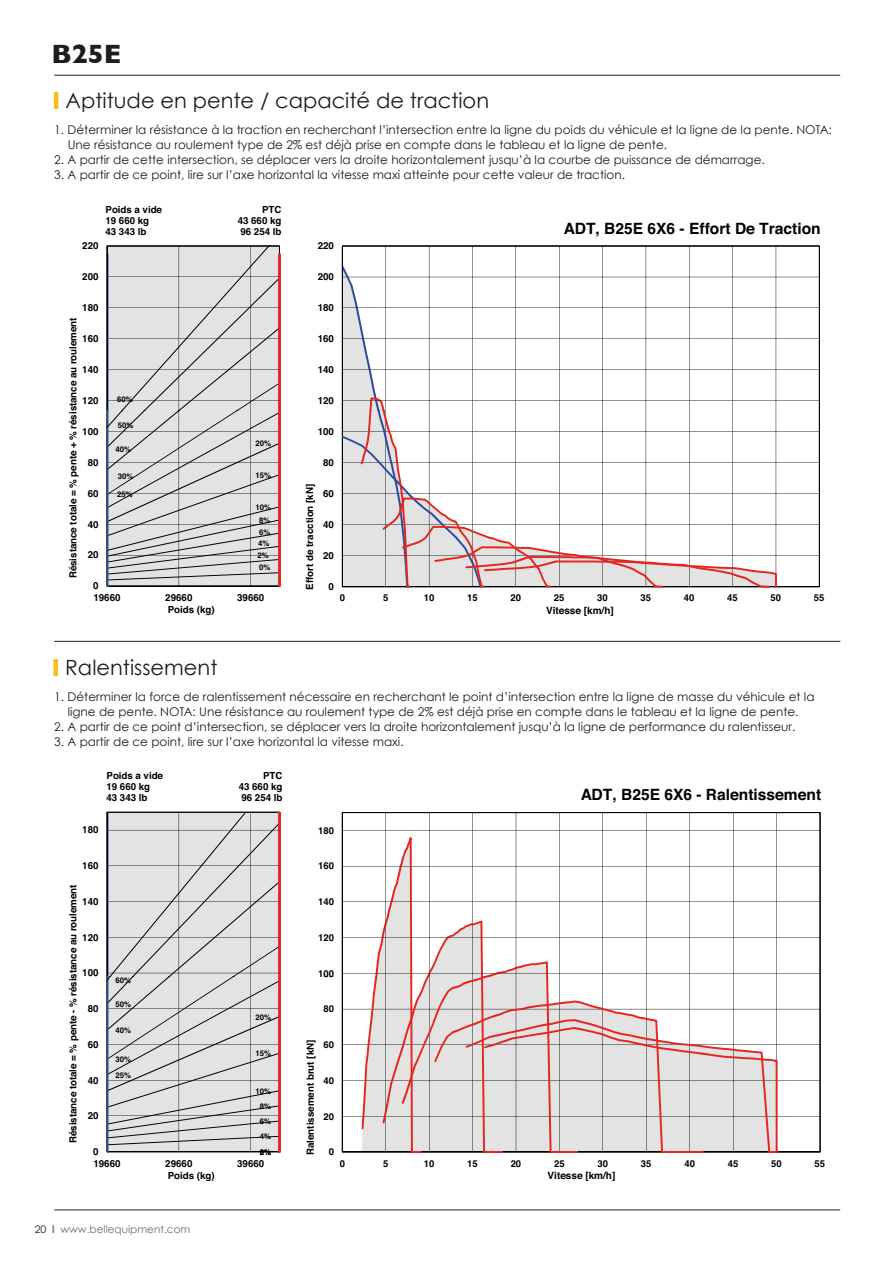
<style>
.page{position:relative;width:893px;height:1263px;background:#fff}
.page>*{position:absolute;margin:0;border:0;box-sizing:border-box;transform-origin:0 0}
.t1{font:700 27px "Gill Sans";color:#1d1d1b}
.t2{font:21px "Century Gothic";color:#1d1d1b}
.t3{font:700 15.6px "Helvetica";color:#000101}
.t4{font:12px/15px "Century Gothic";color:#1d1d1b;text-align:center}
.t5{font:10.5px "Century Gothic";color:#706f6f}
.t6{font:700 10.05px "Helvetica";color:#000101}
.t7{font:700 9.75px/11.1px "Helvetica";letter-spacing:-.005em;color:#000101}
.t8{font:700 9.6px "Helvetica";color:#000101}
.t9{font:700 7.8px "Helvetica";color:#000101}
.s1{color:#1d1d1b}
.s2{font-weight:700}
</style>
<div class="page">
<hr style="left:54px;top:75px;width:786px;height:1px;background:#1d1d1b">
<hr style="left:54px;top:1209px;width:786px;height:1px;background:#1d1d1b">
<hr style="left:54px;top:92px;width:4px;height:17px;background:#fbbd1b">
<div style="left:53px;top:659px;width:5px;height:17px;background:#fbbd1b"></div>
<hr style="left:54px;top:641px;width:786px;height:1px;background:#1d1d1b">
<svg style="left:342px;top:245px;width:478px;height:342px"></svg>
<hr style="left:342px;top:246px;width:1px;height:341px;background:#000101">
<hr style="left:342px;top:587px;width:477px;height:1px;background:#000101">
<svg style="left:342px;top:266px;width:435px;height:322px"></svg>
<svg style="left:107px;top:246px;width:173px;height:341px;background:#d2d0d0"></svg>
<hr style="left:820px;top:812px;width:1px;height:340px;background:#000101">
<svg style="left:343px;top:812px;width:477px;height:340px"></svg>
<hr style="left:342px;top:812px;width:1px;height:340px;background:#000101">
<hr style="left:342px;top:1152px;width:478px;height:1px;background:#000101">
<svg style="left:362px;top:837px;width:416px;height:316px"></svg>
<svg style="left:107px;top:812px;width:173px;height:340px;background:#d4d2d3"></svg>
<h1 class="t1" style="left:51px;top:33px;width:71px">B25E</h1>
<h2 class="t2" style="left:66px;top:88px;width:425px">Aptitude en pente / capacité de traction</h2>
<p class="t4" style="left:68px;top:122px;width:766px;text-align:left;text-indent:-14px">1. Déterminer la résistance à la traction en recherchant l’intersection entre la ligne du poids du véhicule et la ligne de la pente. NOTA:<br>Une résistance au roulement type de 2% est déjà prise en compte dans le tableau et la ligne de pente.</p>
<p class="t4" style="left:54px;top:152px;width:712px">2. A partir de cette intersection, se déplacer vers la droite horizontalement jusqu’à la courbe de puissance de démarrage.</p>
<p class="t4" style="left:54px;top:167px;width:572px">3. A partir de ce point, lire sur l’axe horizontal la vitesse maxi atteinte pour cette valeur de traction.</p>
<p class="t7" style="left:106px;top:204px;width:58px">Poids a vide<br>19 660 kg<br>43 343 lb</p>
<p class="t7" style="left:238px;top:204px;width:45px;text-align:justify;text-indent:24px">PTC 43 660 kg 96 254 lb</p>
<p class="t7" style="left:82px;top:240px;width:18px">220</p>
<p class="t7" style="left:82px;top:271px;width:18px">200</p>
<p class="t7" style="left:82px;top:302px;width:18px">180</p>
<p class="t7" style="left:68px;top:578px;width:262px;rotate:-90deg">Résistance totale = % pente + % résistance au roulement</p>
<p class="t7" style="left:82px;top:333px;width:18px">160</p>
<p class="t7" style="left:82px;top:364px;width:18px">140</p>
<p class="t7" style="left:82px;top:395px;width:18px">120</p>
<p class="t9" style="left:117px;top:393px;width:17px">60%</p>
<p class="t9" style="left:118px;top:419px;width:17px">50%</p>
<p class="t7" style="left:82px;top:426px;width:18px">100</p>
<p class="t9" style="left:115px;top:443px;width:17px">40%</p>
<p class="t7" style="left:88px;top:457px;width:12px">80</p>
<p class="t9" style="left:118px;top:470px;width:17px">30%</p>
<p class="t7" style="left:88px;top:488px;width:12px">60</p>
<p class="t9" style="left:117px;top:488px;width:17px">25%</p>
<p class="t7" style="left:88px;top:519px;width:12px">40</p>
<p class="t7" style="left:88px;top:549px;width:12px">20</p>
<p class="t7" style="left:93px;top:580px;width:7px">0</p>
<p class="t9" style="left:256px;top:437px;width:17px">20%</p>
<p class="t9" style="left:256px;top:469px;width:17px">15%</p>
<p class="t9" style="left:256px;top:501px;width:17px">10%</p>
<p class="t9" style="left:259px;top:513px;width:13px">8%</p>
<p class="t9" style="left:259px;top:526px;width:13px">6%</p>
<p class="t9" style="left:258px;top:537px;width:13px">4%</p>
<p class="t9" style="left:257px;top:549px;width:13px">2%</p>
<p class="t9" style="left:259px;top:561px;width:13px">0%</p>
<p class="t7" style="left:93px;top:592px;width:29px">19660</p>
<p class="t7" style="left:165px;top:592px;width:29px">29660</p>
<p class="t7" style="left:237px;top:592px;width:29px">39660</p>
<p class="t7" style="left:168px;top:604px;width:48px">Poids (kg)</p>
<p class="t7" style="left:318px;top:240px;width:18px">220</p>
<p class="t7" style="left:318px;top:271px;width:18px">200</p>
<p class="t7" style="left:318px;top:302px;width:18px">180</p>
<p class="t7" style="left:318px;top:333px;width:18px">160</p>
<p class="t7" style="left:318px;top:364px;width:18px">140</p>
<p class="t7" style="left:318px;top:395px;width:18px">120</p>
<p class="t7" style="left:318px;top:426px;width:18px">100</p>
<p class="t7" style="left:304px;top:590px;width:107px;rotate:-90deg">Effort de tracction [kN]</p>
<p class="t7" style="left:323px;top:457px;width:12px">80</p>
<p class="t7" style="left:323px;top:488px;width:12px">60</p>
<p class="t7" style="left:323px;top:519px;width:12px">40</p>
<p class="t7" style="left:323px;top:550px;width:12px">20</p>
<p class="t7" style="left:328px;top:581px;width:7px">0</p>
<h3 class="t3" style="left:564px;top:216px;width:258px">ADT, B25E 6X6 - Effort De Traction</h3>
<p class="t8" style="left:340px;top:590px;width:7px">0</p>
<p class="t8" style="left:383px;top:590px;width:7px">5</p>
<p class="t8" style="left:424px;top:590px;width:12px">10</p>
<p class="t8" style="left:467px;top:590px;width:12px">15</p>
<p class="t8" style="left:510px;top:590px;width:12px">20</p>
<p class="t8" style="left:554px;top:590px;width:12px">25</p>
<p class="t8" style="left:597px;top:590px;width:12px">30</p>
<p class="t8" style="left:641px;top:590px;width:12px">35</p>
<p class="t8" style="left:684px;top:590px;width:12px">40</p>
<p class="t8" style="left:727px;top:590px;width:12px">45</p>
<p class="t8" style="left:770px;top:590px;width:12px">50</p>
<p class="t8" style="left:814px;top:590px;width:12px">55</p>
<p class="t6" style="left:546px;top:602px;width:69px">Vitesse [km/h]</p>
<h2 class="t2" style="left:65px;top:654px;width:154px">Ralentissement</h2>
<p class="t4" style="left:54px;top:689px;width:762px">1. Déterminer la force de ralentissement nécessaire en recherchant le point d’intersection entre la ligne de masse du véhicule et la ligne de pente. NOTA: Une résistance au roulement type de 2% est déjà prise en compte dans le tableau et la ligne de pente.</p>
<p class="t4" style="left:54px;top:719px;width:743px">2. A partir de ce point d’intersection, se déplacer vers la droite horizontalement jusqu’à la ligne de performance du ralentisseur.</p>
<p class="t4" style="left:54px;top:734px;width:351px">3. A partir de ce point, lire sur l’axe horizontal la vitesse maxi.</p>
<p class="t7" style="left:107px;top:770px;width:58px">Poids a vide<br>19 660 kg<br>43 343 lb</p>
<p class="t7" style="left:239px;top:770px;width:45px;text-align:justify;text-indent:24px">PTC 43 660 kg 96 254 lb</p>
<p class="t7" style="left:82px;top:824px;width:18px">180</p>
<p class="t7" style="left:82px;top:860px;width:18px">160</p>
<p class="t7" style="left:68px;top:1143px;width:260px;rotate:-90deg">Résistance totale = % pente - % résistance au roulement</p>
<p class="t7" style="left:82px;top:896px;width:18px">140</p>
<p class="t7" style="left:82px;top:932px;width:18px">120</p>
<p class="t7" style="left:82px;top:967px;width:18px">100</p>
<p class="t7" style="left:88px;top:1003px;width:12px">80</p>
<p class="t7" style="left:88px;top:1039px;width:12px">60</p>
<p class="t7" style="left:88px;top:1075px;width:12px">40</p>
<p class="t7" style="left:88px;top:1110px;width:12px">20</p>
<p class="t7" style="left:93px;top:1146px;width:7px">0</p>
<p class="t9" style="left:115px;top:974px;width:17px">60%</p>
<p class="t9" style="left:115px;top:998px;width:17px">50%</p>
<p class="t9" style="left:115px;top:1024px;width:17px">40%</p>
<p class="t9" style="left:115px;top:1053px;width:17px">30%</p>
<p class="t9" style="left:115px;top:1069px;width:17px">25%</p>
<p class="t9" style="left:256px;top:1010px;width:17px">20%</p>
<p class="t9" style="left:256px;top:1047px;width:17px">15%</p>
<p class="t9" style="left:256px;top:1084px;width:17px">10%</p>
<p class="t9" style="left:260px;top:1100px;width:13px">8%</p>
<p class="t9" style="left:260px;top:1115px;width:13px">6%</p>
<p class="t9" style="left:260px;top:1130px;width:13px">4%</p>
<p class="t9" style="left:260px;top:1145px;width:13px">20%</p>
<p class="t7" style="left:93px;top:1158px;width:29px">19660</p>
<p class="t7" style="left:165px;top:1158px;width:29px">29660</p>
<p class="t7" style="left:237px;top:1158px;width:29px">39660</p>
<p class="t7" style="left:168px;top:1170px;width:48px">Poids (kg)</p>
<p class="t5" style="left:35px;top:1223px;width:157px"><span class="s1">20</span> <span class="s2">l</span> www.bellequipment.com</p>
<p class="t8" style="left:318px;top:822px;width:17px">180</p>
<p class="t8" style="left:318px;top:858px;width:17px">160</p>
<p class="t8" style="left:318px;top:894px;width:17px">140</p>
<p class="t8" style="left:318px;top:930px;width:17px">120</p>
<p class="t8" style="left:318px;top:965px;width:17px">100</p>
<p class="t8" style="left:323px;top:1001px;width:12px">80</p>
<p class="t7" style="left:305px;top:1155px;width:117px;rotate:-90deg">Ralentissement brut [kN]</p>
<p class="t8" style="left:323px;top:1037px;width:12px">60</p>
<p class="t8" style="left:323px;top:1072px;width:12px">40</p>
<p class="t8" style="left:323px;top:1108px;width:12px">20</p>
<p class="t8" style="left:329px;top:1144px;width:7px">0</p>
<h3 class="t3" style="left:581px;top:781px;width:242px">ADT, B25E 6X6 - Ralentissement</h3>
<p class="t8" style="left:340px;top:1155px;width:7px">0</p>
<p class="t8" style="left:383px;top:1155px;width:7px">5</p>
<p class="t8" style="left:424px;top:1155px;width:12px">10</p>
<p class="t8" style="left:467px;top:1155px;width:12px">15</p>
<p class="t8" style="left:511px;top:1155px;width:12px">20</p>
<p class="t8" style="left:554px;top:1155px;width:12px">25</p>
<p class="t8" style="left:597px;top:1155px;width:12px">30</p>
<p class="t8" style="left:641px;top:1155px;width:12px">35</p>
<p class="t8" style="left:684px;top:1155px;width:12px">40</p>
<p class="t8" style="left:728px;top:1155px;width:12px">45</p>
<p class="t8" style="left:771px;top:1155px;width:12px">50</p>
<p class="t8" style="left:815px;top:1155px;width:12px">55</p>
<p class="t6" style="left:548px;top:1167px;width:69px">Vitesse [km/h]</p>
</div>
